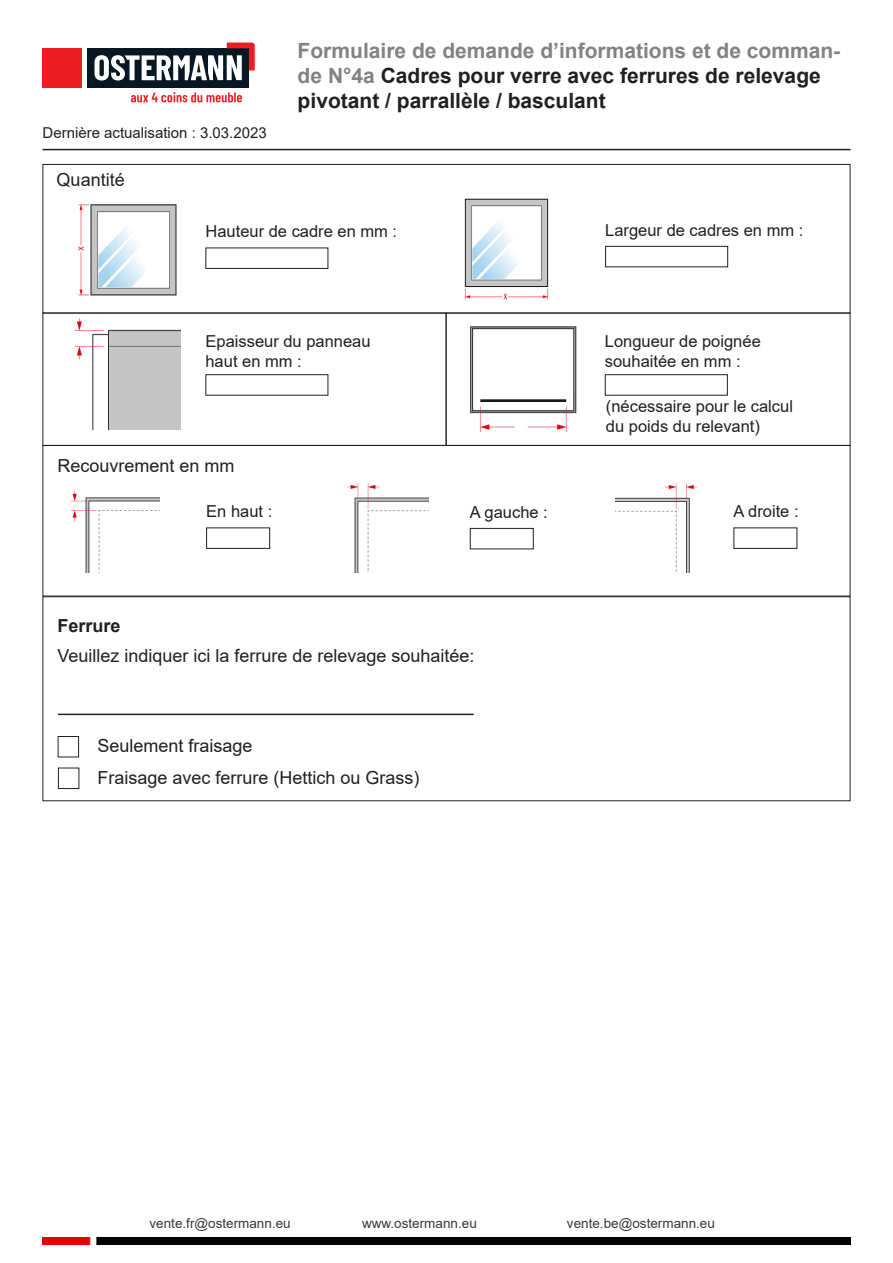
<style>
.page{position:relative;width:893px;height:1263px;background:#fff}
.page>*{position:absolute;margin:0;border:0;box-sizing:border-box;transform-origin:0 0}
.t1{font:700 21px/25.2px "Arial";color:#231f20}
.t2{font:18px/32.2px "Arial";color:#231f20}
.t3{font:700 18px "Arial";color:#231f20}
.t4{font:16.5px/19.8px "Arial";color:#231f20}
.t5{font:15px "Arial";color:#231f20}
.t6{font:13.5px "Arial";color:#34393a}
.s1{color:#808285}
</style>
<div class="page">
<hr style="left:43px;top:149px;width:807px;height:1px;background:#231f20">
<div style="left:43px;top:1237px;width:807px;height:7px;background:#000"></div>
<div style="left:43px;top:48px;width:39px;height:39px;background:#ee1d23"></div>
<div style="left:87px;top:48px;width:162px;height:39px;background:#071822"></div>
<svg style="left:95px;top:43px;width:160px;height:38px"></svg>
<svg style="left:131px;top:92px;width:111px;height:10px"></svg>
<img style="left:70px;top:490px;width:89px;height:82px">
<div style="left:206px;top:527px;width:64px;height:22px;border:1px solid #231f20"></div>
<img style="left:347px;top:483px;width:81px;height:90px">
<div style="left:470px;top:528px;width:64px;height:21px;border:1px solid #231f20"></div>
<img style="left:616px;top:483px;width:81px;height:89px">
<div style="left:733px;top:527px;width:64px;height:22px;border:1px solid #231f20"></div>
<div style="left:43px;top:313px;width:403px;height:133px;border:1px solid #231f20"></div>
<div style="left:43px;top:164px;width:807px;height:149px;border:1px solid #231f20"></div>
<img style="left:78px;top:204px;width:99px;height:92px">
<img style="left:464px;top:198px;width:85px;height:102px">
<div style="left:205px;top:248px;width:123px;height:21px;border:1px solid #231f20"></div>
<div style="left:605px;top:246px;width:123px;height:21px;border:1px solid #231f20"></div>
<img style="left:74px;top:318px;width:106px;height:112px">
<div style="left:205px;top:374px;width:123px;height:22px;border:1px solid #231f20"></div>
<div style="left:446px;top:313px;width:404px;height:133px;border:1px solid #231f20"></div>
<img style="left:470px;top:326px;width:107px;height:107px">
<div style="left:605px;top:374px;width:123px;height:22px;border:1px solid #231f20"></div>
<div style="left:43px;top:596px;width:807px;height:205px;border:1px solid #231f20"></div>
<div style="left:58px;top:736px;width:21px;height:21px;border:1px solid #231f20"></div>
<div style="left:58px;top:768px;width:21px;height:21px;border:1px solid #231f20"></div>
<hr style="left:58px;top:714px;width:416px;height:1px;background:#231f20">
<p class="t5" style="left:43px;top:123px;width:226px">Dernière actualisation : 3.03.2023</p>
<p class="t2" style="left:57px;top:163px;width:70px">Quantité</p>
<p class="t1" style="left:298px;top:38px;width:544px"><span class="s1">Formulaire de demande d’informations et de comman&shy;de N°4a</span> Cadres pour verre avec ferrures de relevage pivotant / parrallèle / basculant</p>
<p class="t4" style="left:205px;top:221px;width:193px">Hauteur de cadre en mm :</p>
<p class="t4" style="left:605px;top:220px;width:200px">Largeur de cadres en mm :</p>
<p class="t4" style="left:205px;top:331px;width:167px">Epaisseur du panneau haut en mm :</p>
<p class="t4" style="left:605px;top:331px;width:157px">Longueur de poignée souhaitée en mm :</p>
<p class="t4" style="left:606px;top:397px;width:189px">(nécessaire pour le calcul du poids du relevant)</p>
<p class="t2" style="left:57px;top:449px;width:179px">Recouvrement en mm</p>
<p class="t3" style="left:57px;top:613px;width:65px">Ferrure</p>
<p class="t4" style="left:206px;top:501px;width:68px">En haut :</p>
<p class="t4" style="left:470px;top:502px;width:79px">A gauche :</p>
<p class="t4" style="left:733px;top:501px;width:67px">A droite :</p>
<p class="t2" style="left:57px;top:639px;width:419px">Veuillez indiquer ici la ferrure de relevage souhaitée:</p>
<p class="t2" style="left:97px;top:729px;width:324px">Seulement fraisage<br>Fraisage avec ferrure (Hettich ou Grass)</p>
<p class="t6" style="left:149px;top:1213px;width:143px">vente.fr@ostermann.eu</p>
<p class="t6" style="left:362px;top:1213px;width:116px">www.ostermann.eu</p>
<p class="t6" style="left:567px;top:1213px;width:150px">vente.be@ostermann.eu</p>
</div>
